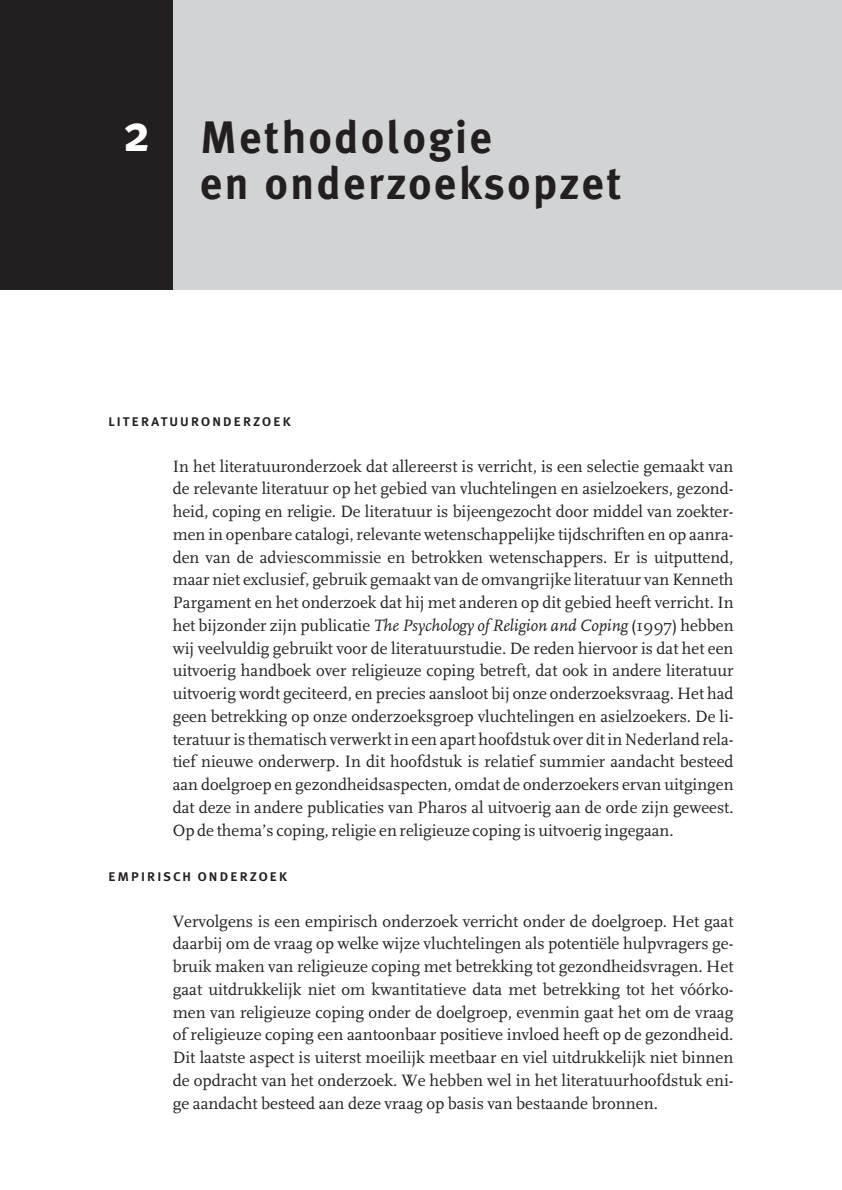
<style>
.page{position:relative;width:842px;height:1190px;background:#fff}
.page>*{position:absolute;margin:0;border:0;box-sizing:border-box;transform-origin:0 0}
.t1{font:700 52.5px "Meta Plus";color:#fff;scale:.93 1}
.t2{font:700 45.5px/45.5px "Meta Plus";letter-spacing:.06em;color:#231f20;scale:.96 1}
.t3{font:17.15px/22.8px "FF Scala";color:#231f20;text-align:justify}
.t4{font:16.45px "Meta Plus Medium Caps";letter-spacing:.095em;color:#231f20}
.s1{font-style:italic}
</style>
<div class="page">
<svg style="left:0;top:0;width:842px;height:290px;background:#adaeaf"></svg>
<h1 class="t1" style="left:124px;top:113px;width:30px">2</h1>
<h2 class="t2" style="left:200px;top:118px;width:440px">Methodologie<br>en onderzoeksopzet</h2>
<p class="t4" style="left:108px;top:411px;width:184px">literatuuronderzoek</p>
<p class="t3" style="left:173px;top:456px;width:562px">In het literatuuronderzoek dat allereerst is verricht, is een selectie gemaakt van de relevante literatuur op het gebied van vluchtelingen en asielzoekers, gezond&shy;heid, coping en religie. De literatuur is bijeengezocht door middel van zoekter&shy;men in openbare catalogi, relevante wetenschappelijke tijdschriften en op aanra&shy;den van de adviescommissie en betrokken wetenschappers. Er is uitputtend, maar niet exclusief, gebruik gemaakt van de omvangrijke literatuur van Kenneth Pargament en het onderzoek dat hij met anderen op dit gebied heeft verricht. In het bijzonder zijn publicatie <span class="s1">The Psychology of Religion and Coping</span> (1997) hebben wij veelvuldig gebruikt voor de literatuurstudie. De reden hiervoor is dat het een uitvoerig handboek over religieuze coping betreft, dat ook in andere literatuur uitvoerig wordt geciteerd, en precies aansloot bij onze onderzoeksvraag. Het had geen betrekking op onze onderzoeksgroep vluchtelingen en asielzoekers. De li&shy;teratuur is thematisch verwerkt in een apart hoofdstuk over dit in Nederland rela&shy;tief nieuwe onderwerp. In dit hoofdstuk is relatief summier aandacht besteed aan doelgroep en gezondheidsaspecten, omdat de onderzoekers ervan uitgingen dat deze in andere publicaties van Pharos al uitvoerig aan de orde zijn geweest.<br>Op de thema’s coping, religie en religieuze coping is uitvoerig ingegaan.</p>
<p class="t4" style="left:108px;top:866px;width:181px">empirisch onderzoek</p>
<p class="t3" style="left:173px;top:911px;width:562px">Vervolgens is een empirisch onderzoek verricht onder de doelgroep. Het gaat daarbij om de vraag op welke wijze vluchtelingen als potentiële hulpvragers ge&shy;bruik maken van religieuze coping met betrekking tot gezondheidsvragen. Het gaat uitdrukkelijk niet om kwantitatieve data met betrekking tot het vóórko&shy;men van religieuze coping onder de doelgroep, evenmin gaat het om de vraag of religieuze coping een aantoonbaar positieve invloed heeft op de gezondheid.<br>Dit laatste aspect is uiterst moeilijk meetbaar en viel uitdrukkelijk niet binnen de opdracht van het onderzoek. We hebben wel in het literatuurhoofdstuk eni&shy;ge aandacht besteed aan deze vraag op basis van bestaande bronnen.</p>
</div>
